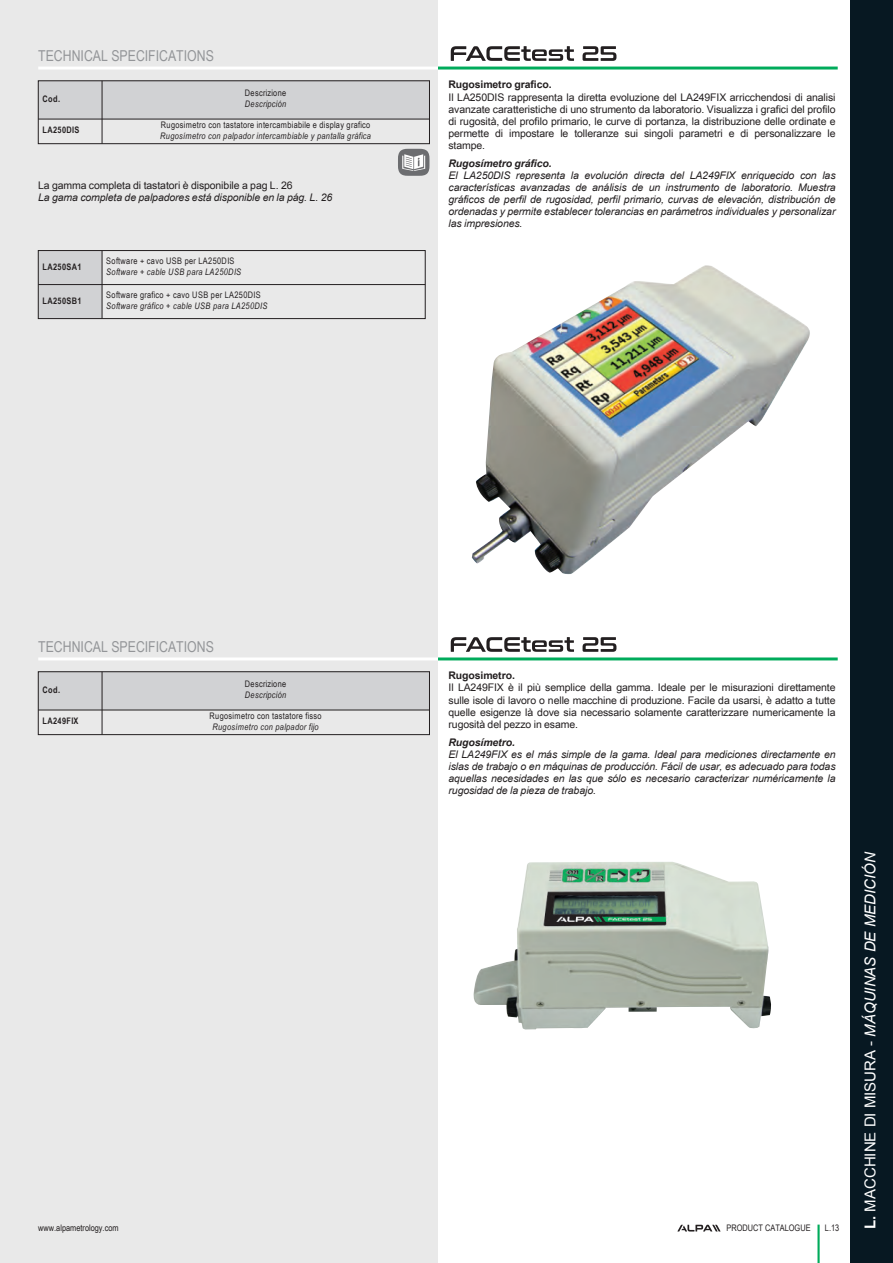
<style>
.page{position:relative;width:893px;height:1263px;background:#fff}
.page>*{position:absolute;margin:0;border:0;box-sizing:border-box;transform-origin:0 0}
.t1{font:15px "Arial Link Narrow";color:#939598}
.t2{font:italic 15px "Arial Link";color:#fff}
.t3{font:10.5px/12px "Arial Link";letter-spacing:-.01em;color:#231f20;text-align:justify}
.t4{font:italic 10.5px/12px "Arial Link";letter-spacing:-.01em;color:#231f20;text-align:justify}
.t5{font:700 10.5px "Arial Link";letter-spacing:-.01em;color:#231f20}
.t6{font:italic 700 10.5px "Arial Link";letter-spacing:-.01em;color:#231f20}
.t7{font:9px "Arial Link Narrow";letter-spacing:.035em;color:#231f20}
.t8{font:italic 9px "Arial Link Narrow";letter-spacing:.04em;color:#231f20}
.t9{font:700 9px "Arial Link Narrow";letter-spacing:.045em;color:#231f20}
.t10{font:9px "Arial Link Narrow";color:#231f20}
.s1{font-weight:700;font-style:normal}
.s2{font-style:normal}
</style>
<div class="page">
<div style="left:0;top:0;width:438px;height:1263px;background:#e9e9e9"></div>
<div style="left:850px;top:0;width:43px;height:1263px;background:#071822"></div>
<hr style="left:817px;top:1224px;width:3px;height:39px;background:#00ab5b">
<svg style="left:677px;top:1225px;width:43px;height:6px"></svg>
<hr style="left:438px;top:67px;width:400px;height:3px;background:#00ab5b">
<svg style="left:451px;top:46px;width:123px;height:15px"></svg>
<svg style="left:583px;top:46px;width:33px;height:15px"></svg>
<hr style="left:38px;top:67px;width:400px;height:3px;background:#fff">
<svg style="left:398px;top:149px;width:31px;height:27px"></svg>
<div style="left:38px;top:81px;width:64px;height:38px;background:#d1d2d4"></div>
<div style="left:102px;top:81px;width:327px;height:38px;background:#d1d2d4"></div>
<hr style="left:38px;top:119px;width:391px;height:1px;background:#231f20">
<hr style="left:102px;top:81px;width:1px;height:63px;background:#231f20">
<div style="left:38px;top:81px;width:392px;height:63px;border:1px solid #231f20"></div>
<img style="left:472px;top:265px;width:338px;height:310px">
<hr style="left:438px;top:657px;width:400px;height:3px;background:#00ab5b">
<svg style="left:451px;top:637px;width:123px;height:15px"></svg>
<svg style="left:583px;top:637px;width:33px;height:15px"></svg>
<hr style="left:38px;top:657px;width:400px;height:3px;background:#fff">
<div style="left:38px;top:672px;width:64px;height:38px;background:#d1d2d4"></div>
<div style="left:102px;top:672px;width:327px;height:38px;background:#d1d2d4"></div>
<hr style="left:38px;top:710px;width:391px;height:1px;background:#231f20">
<hr style="left:102px;top:672px;width:1px;height:63px;background:#231f20">
<div style="left:38px;top:671px;width:392px;height:64px;border:1px solid #231f20"></div>
<img style="left:473px;top:862px;width:298px;height:167px">
<div style="left:38px;top:251px;width:64px;height:34px;background:#d1d2d4"></div>
<div style="left:38px;top:285px;width:64px;height:34px;background:#d1d2d4"></div>
<hr style="left:38px;top:284px;width:387px;height:1px;background:#231f20">
<hr style="left:102px;top:251px;width:1px;height:68px;background:#231f20">
<div style="left:38px;top:250px;width:387px;height:69px;border:1px solid #231f20"></div>
<h1 class="t1" style="left:38px;top:47px;width:177px">TECHNICAL SPECIFICATIONS</h1>
<p class="t9" style="left:43px;top:93px;width:19px">Cod.</p>
<p class="t7" style="left:245px;top:88px;width:43px">Descrizione</p>
<p class="t8" style="left:245px;top:99px;width:43px">Descripción</p>
<p class="t9" style="left:43px;top:125px;width:38px">LA250DIS</p>
<p class="t7" style="left:161px;top:119px;width:211px">Rugosimetro con tastatore intercambiabile e display grafico</p>
<p class="t8" style="left:160px;top:131px;width:212px">Rugosímetro con palpador intercambiable y pantalla gráfica</p>
<p class="t3" style="left:38px;top:179px;width:256px">La gamma completa di tastatori è disponibile a pag L. 26</p>
<p class="t4" style="left:38px;top:191px;width:295px">La gama completa de palpadores está disponible en la pág. L. 26</p>
<p class="t9" style="left:43px;top:262px;width:41px">LA250SA1</p>
<p class="t9" style="left:43px;top:296px;width:41px">LA250SB1</p>
<p class="t7" style="left:106px;top:255px;width:130px">Software + cavo USB per LA250DIS</p>
<p class="t8" style="left:106px;top:267px;width:136px">Software + cable USB para LA250DIS</p>
<p class="t7" style="left:106px;top:289px;width:156px">Software grafico + cavo USB per LA250DIS</p>
<p class="t8" style="left:106px;top:301px;width:163px">Software gráfico + cable USB para LA250DIS</p>
<p class="t5" style="left:449px;top:79px;width:105px">Rugosimetro grafico.</p>
<p class="t3" style="left:448px;top:91px;width:389px">Il LA250DIS rappresenta la diretta evoluzione del LA249FIX arricchendosi di analisi avanzate caratteristiche di uno strumento da laboratorio. Visualizza i grafici del profilo di rugosità, del profilo primario, le curve di portanza, la distribuzione delle ordinate e permette di impostare le tolleranze sui singoli parametri e di personalizzare le stampe.</p>
<p class="t6" style="left:449px;top:157px;width:105px">Rugosímetro gráfico.</p>
<p class="t4" style="left:448px;top:169px;width:389px">El LA250DIS representa la evolución directa del LA249FIX enriquecido con las características avanzadas de análisis de un instrumento de laboratorio. Muestra gráficos de perfil de rugosidad, perfil primario, curvas de elevación, distribución de ordenadas y permite establecer tolerancias en parámetros individuales y personalizar las impresiones.</p>
<h1 class="t1" style="left:38px;top:638px;width:177px">TECHNICAL SPECIFICATIONS</h1>
<p class="t9" style="left:43px;top:684px;width:19px">Cod.</p>
<p class="t7" style="left:245px;top:679px;width:43px">Descrizione</p>
<p class="t8" style="left:245px;top:690px;width:43px">Descripción</p>
<p class="t9" style="left:43px;top:716px;width:38px">LA249FIX</p>
<p class="t7" style="left:210px;top:710px;width:114px">Rugosimetro con tastatore fisso</p>
<p class="t8" style="left:212px;top:721px;width:108px">Rugosímetro con palpador fijo</p>
<p class="t5" style="left:449px;top:670px;width:68px">Rugosimetro.</p>
<p class="t3" style="left:448px;top:682px;width:389px">Il LA249FIX è il più semplice della gamma. Ideale per le misurazioni direttamente sulle isole di lavoro o nelle macchine di produzione. Facile da usarsi, è adatto a tutte quelle esigenze là dove sia necessario solamente caratterizzare numericamente la rugosità del pezzo in esame.</p>
<p class="t6" style="left:449px;top:736px;width:68px">Rugosímetro.</p>
<p class="t4" style="left:448px;top:748px;width:389px">El LA249FIX es el más simple de la gama. Ideal para mediciones directamente en islas de trabajo o en máquinas de producción. Fácil de usar, es adecuado para todas aquellas necesidades en las que sólo es necesario caracterizar numéricamente la rugosidad de la pieza de trabajo.</p>
<p class="t10" style="left:726px;top:1223px;width:86px">PRODUCT CATALOGUE</p>
<p class="t10" style="left:38px;top:1223px;width:82px">www.alpametrology.com</p>
<p class="t7" style="left:825px;top:1223px;width:16px">L.13</p>
<h1 class="t2" style="left:862px;top:1229px;width:379px;rotate:-90deg"><span class="s1">L.</span> <span class="s2">MACCHINE DI MISURA -</span> MÁQUINAS DE MEDICIÓN</h1>
</div>
